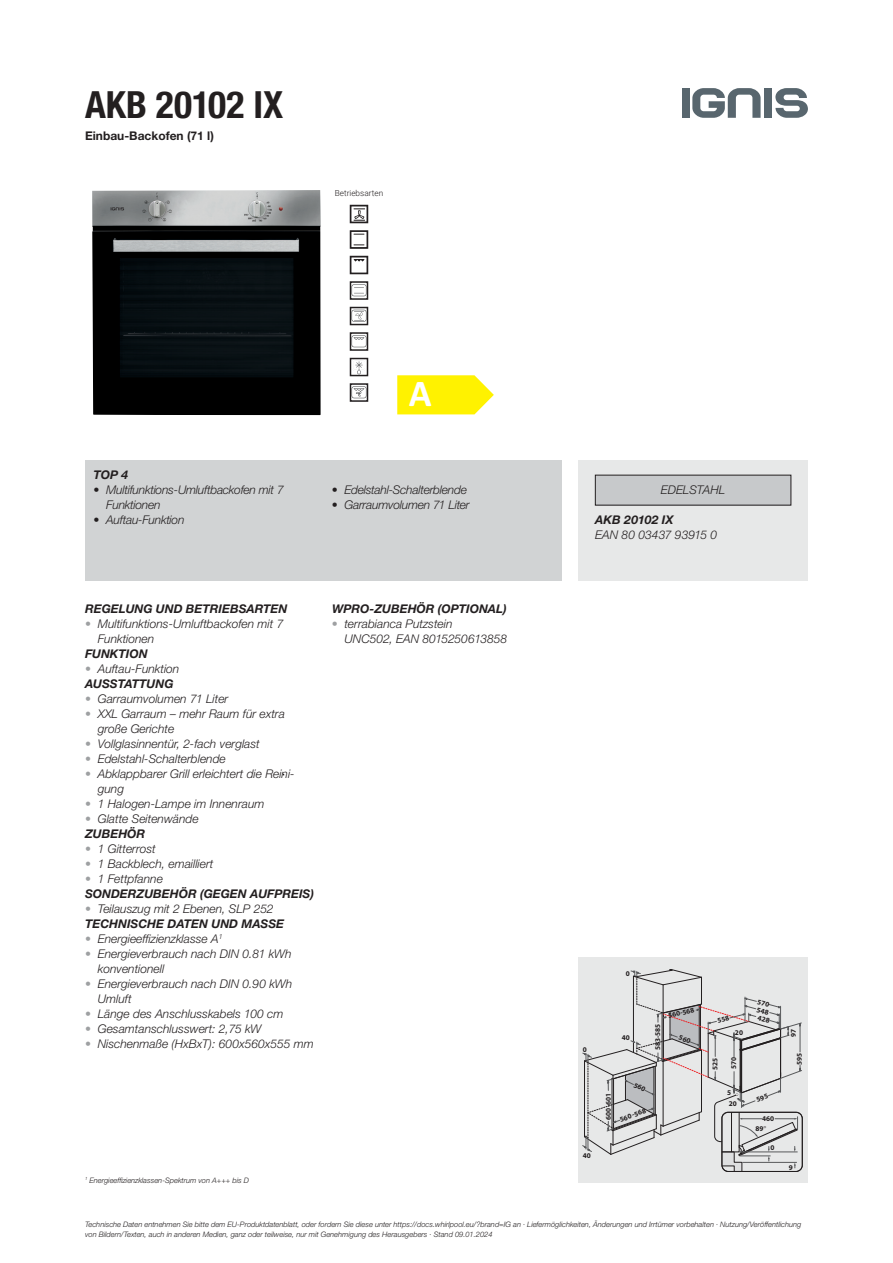
<style>
.page{position:relative;width:893px;height:1263px;background:#fff}
.page>*{position:absolute;margin:0;border:0;box-sizing:border-box;transform-origin:0 0}
.t1{font:700 37.8px "Calibri";color:#fff}
.t2{font:700 condensed 37.5px "Helvetica Neue LT Std";color:#231f20}
.t3{font:italic 300 12px/15px "Helvetica Neue LT Std";color:#231f20}
.t4{font:italic 700 12px/15px "Helvetica Neue LT Std";color:#231f20}
.t5{font:italic 300 12px/15px "Helvetica Neue LT Std";letter-spacing:-.02em;color:#231f20}
.t6{font:700 12px "Helvetica Neue LT Std";color:#231f20}
.t7{font:300 8.25px "Roboto";color:#231f20}
.t8{font:italic 300 7.5px/9.8px "Helvetica Neue LT Std";color:#231f20}
.t9{font:700 7.35px/7.5px "Myriad Pro";color:#231f20;text-align:center}
.t10{font:700 7.2px "Myriad Pro";color:#231f20}
.s1{color:#9ea0a2}
.s2{font-weight:700}
.s3{font-weight:300;color:#9ea0a2}
.s4{font-weight:300}
.s5{font-family:"Times New Roman";font-weight:400}
</style>
<div class="page">
<div style="left:681px;top:88px;width:8px;height:30px;background:#58666e"></div>
<div style="left:764px;top:88px;width:8px;height:30px;background:#58666e"></div>
<svg style="left:692px;top:88px;width:69px;height:30px"></svg>
<svg style="left:775px;top:88px;width:33px;height:30px"></svg>
<img style="left:92px;top:190px;width:229px;height:225px">
<svg style="left:354px;top:208px;width:11px;height:12px"></svg>
<div style="left:350px;top:205px;width:18px;height:18px;border:2px solid #231f20"></div>
<svg style="left:351px;top:231px;width:16px;height:17px"></svg>
<div style="left:350px;top:230px;width:18px;height:19px;border:2px solid #231f20"></div>
<svg style="left:354px;top:259px;width:10px;height:2px"></svg>
<div style="left:350px;top:256px;width:18px;height:18px;border:2px solid #231f20"></div>
<svg style="left:353px;top:284px;width:12px;height:12px"></svg>
<div style="left:350px;top:281px;width:18px;height:19px;border:2px solid #231f20"></div>
<svg style="left:353px;top:310px;width:12px;height:12px"></svg>
<div style="left:350px;top:307px;width:18px;height:18px;border:2px solid #231f20"></div>
<svg style="left:353px;top:335px;width:12px;height:12px"></svg>
<div style="left:350px;top:332px;width:18px;height:19px;border:2px solid #231f20"></div>
<svg style="left:355px;top:361px;width:8px;height:12px"></svg>
<div style="left:350px;top:358px;width:18px;height:18px;border:2px solid #231f20"></div>
<svg style="left:353px;top:386px;width:12px;height:12px"></svg>
<div style="left:350px;top:383px;width:18px;height:19px;border:2px solid #231f20"></div>
<svg style="left:397px;top:375px;width:97px;height:39px;background:#fff31c"></svg>
<div style="left:85px;top:460px;width:476px;height:120px;background:#d1d3d4"></div>
<div style="left:578px;top:460px;width:230px;height:120px;background:#e7e8e8"></div>
<div style="left:595px;top:475px;width:196px;height:30px;background:#c7c9cb"></div>
<div style="left:578px;top:958px;width:230px;height:225px;background:#e7e8e8"></div>
<svg style="left:583px;top:969px;width:219px;height:202px"></svg>
<h2 class="t2" style="left:85px;top:82px;width:200px">AKB 20102 IX</h2>
<p class="t6" style="left:85px;top:129px;width:130px">Einbau-Backofen (71 l)</p>
<p class="t7" style="left:335px;top:188px;width:50px">Betriebsarten</p>
<p class="t4" style="left:94px;top:467px;width:36px">TOP 4</p>
<p class="t5" style="left:106px;top:482px;width:179px;text-indent:-13px">• Multifunktions-Umluftbackofen mit 7<br>Funktionen</p>
<p class="t5" style="left:94px;top:512px;width:92px">• Auftau-Funktion</p>
<h1 class="t1" style="left:409px;top:370px;width:24px">A</h1>
<p class="t5" style="left:332px;top:482px;width:137px">• Edelstahl-Schalterblende</p>
<p class="t5" style="left:332px;top:497px;width:140px">• Garraumvolumen 71 Liter</p>
<p class="t4" style="left:85px;top:601px;width:204px">REGELUNG UND BETRIEBSARTEN</p>
<p class="t3" style="left:98px;top:616px;width:187px;text-indent:-13px"><span class="s1">•</span> Multifunktions-Umluftbackofen mit 7<br>Funktionen</p>
<p class="t4" style="left:85px;top:646px;width:64px">FUNKTION</p>
<p class="t3" style="left:85px;top:661px;width:96px"><span class="s1">•</span> Auftau-Funktion<br><span class="s2">AUSSTATTUNG</span></p>
<p class="t3" style="left:85px;top:691px;width:145px"><span class="s1">•</span> Garraumvolumen 71 Liter</p>
<p class="t3" style="left:98px;top:706px;width:189px;text-indent:-13px"><span class="s1">•</span> XXL Garraum – mehr Raum für extra große Gerichte</p>
<p class="t3" style="left:85px;top:736px;width:176px"><span class="s1">•</span> Vollglasinnentür, 2-fach verglast</p>
<p class="t3" style="left:85px;top:751px;width:142px"><span class="s1">•</span> Edelstahl-Schalterblende</p>
<p class="t3" style="left:98px;top:766px;width:198px;text-indent:-13px"><span class="s1">•</span> Abklappbarer Grill erleichtert die Reini&shy;gung</p>
<p class="t3" style="left:85px;top:796px;width:181px"><span class="s1">•</span> 1 Halogen-Lampe im Innenraum</p>
<p class="t3" style="left:85px;top:811px;width:115px"><span class="s1">•</span> Glatte Seitenwände<br><span class="s2">ZUBEHÖR</span></p>
<p class="t3" style="left:85px;top:841px;width:72px"><span class="s1">•</span> 1 Gitterrost</p>
<p class="t3" style="left:85px;top:856px;width:130px"><span class="s1">•</span> 1 Backblech, emailliert</p>
<p class="t4" style="left:85px;top:871px;width:230px"><span class="s3">•</span> <span class="s4">1 Fettpfanne<br></span>SONDERZUBEHÖR (GEGEN AUFPREIS)</p>
<p class="t3" style="left:85px;top:901px;width:201px"><span class="s1">•</span> Teilauszug mit 2 Ebenen, SLP 252<br><span class="s2">TECHNISCHE DATEN UND MASSE</span></p>
<p class="t3" style="left:85px;top:931px;width:139px"><span class="s1">•</span> Energieeffizienzklasse A<sup>1</sup></p>
<p class="t3" style="left:98px;top:946px;width:195px;text-indent:-13px"><span class="s1">•</span> Energieverbrauch nach DIN 0.81 kWh konventionell</p>
<p class="t3" style="left:98px;top:976px;width:196px;text-indent:-13px"><span class="s1">•</span> Energieverbrauch nach DIN 0.90 kWh<br>Umluft</p>
<p class="t3" style="left:85px;top:1006px;width:200px"><span class="s1">•</span> Länge des Anschlusskabels 100 cm</p>
<p class="t3" style="left:85px;top:1021px;width:178px"><span class="s1">•</span> Gesamtanschlusswert: 2,75 kW</p>
<p class="t3" style="left:85px;top:1036px;width:230px"><span class="s1">•</span> Nischenmaße (HxBxT): 600x560x555 mm</p>
<p class="t4" style="left:332px;top:601px;width:176px">WPRO-ZUBEHÖR (OPTIONAL)</p>
<p class="t3" style="left:344px;top:616px;width:164px;text-indent:-13px"><span class="s1">•</span> terrabianca Putzstein<br>UNC502, EAN 8015250613858</p>
<p class="t8" style="left:85px;top:1175px;width:166px"><sup>1</sup> Energieeffizienzklassen-Spektrum von A+++ bis D</p>
<p class="t3" style="left:661px;top:482px;width:66px">EDELSTAHL</p>
<p class="t4" style="left:595px;top:512px;width:80px">AKB 20102 IX</p>
<p class="t3" style="left:595px;top:527px;width:123px">EAN 80 03437 93915 0</p>
<p class="t10" style="left:583px;top:1045px;width:6px">0</p>
<p class="t10" style="left:626px;top:969px;width:6px">0</p>
<p class="t10" style="left:622px;top:1033px;width:10px">40</p>
<p class="t10" style="left:667px;top:1011px;width:28px;rotate:-13deg">560-568</p>
<p class="t10" style="left:653px;top:1050px;width:28px;rotate:-90deg">583-585</p>
<p class="t10" style="left:583px;top:1151px;width:10px">40</p>
<p class="t10" style="left:604px;top:1120px;width:29px;rotate:-90deg">600-601</p>
<p class="t10" style="left:618px;top:1115px;width:29px;rotate:-19deg">560-568</p>
<p class="t10" style="left:735px;top:1028px;width:10px">20</p>
<p class="t10" style="left:710px;top:1070px;width:14px;rotate:-90deg">525</p>
<p class="t10" style="left:729px;top:1069px;width:14px;rotate:-90deg">570</p>
<p class="t10" style="left:727px;top:1088px;width:6px">5</p>
<p class="t10" style="left:729px;top:1098px;width:10px">20</p>
<p class="t9" style="left:758px;top:1005px;width:17px;rotate:15deg">548<br>428</p>
<p class="t10" style="left:762px;top:1114px;width:14px">460</p>
<p class="t10" style="left:755px;top:1124px;width:12px">89<span class="s5">¡</span></p>
<p class="t10" style="left:770px;top:1143px;width:6px">0</p>
<p class="t10" style="left:789px;top:1036px;width:10px;rotate:-90deg">97</p>
<p class="t10" style="left:795px;top:1065px;width:14px;rotate:-90deg">595</p>
<p class="t10" style="left:789px;top:1162px;width:6px">9</p>
<p class="t8" style="left:85px;top:1219px;width:718px">Technische Daten entnehmen Sie bitte dem EU-Produktdatenblatt, oder fordern Sie diese unter https://docs.whirlpool.eu/?brand=IG an · Liefermöglichkeiten, Änderungen und Irrtümer vorbehalten · Nutzung/Veröffentlichung von Bildern/Texten, auch in anderen Medien, ganz oder teilweise, nur mit Genehmigung des Herausgebers · Stand 09.01.2024</p>
</div>
